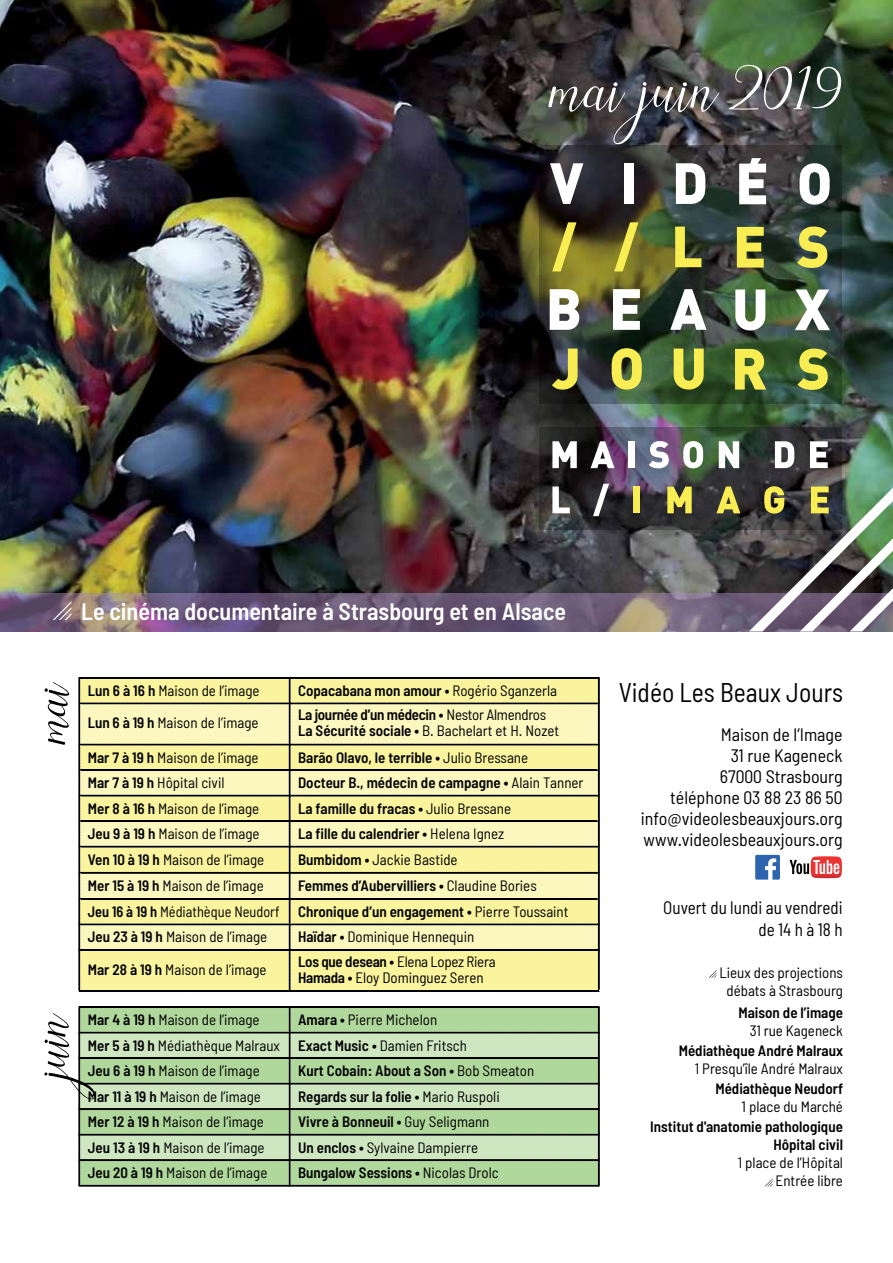
<style>
.page{position:relative;width:893px;height:1263px;background:#fff}
.page>*{position:absolute;margin:0;border:0;box-sizing:border-box;transform-origin:0 0}
.t1{font:73.05px "Austina";color:#fff}
.t2{font:60px "Austina";color:#000}
.t3{font:semi-condensed 27px "Barlow";color:#000;scale:.95 1}
.t4{font:600 semi-condensed 23.85px "Barlow";color:#fff}
.t5{font:semi-condensed 18px/21px "Barlow";color:#000;text-align:right}
.t6{font:semi-condensed 18px/21.6px "Barlow";color:#000;text-align:right;scale:.95 1}
.t7{font:semi-condensed 15px/25.5px "Barlow";color:#000}
.t8{font:600 semi-condensed 15px/25.7px "Barlow";color:#000}
.t9{font:600 semi-condensed 15px/15.8px "Barlow";letter-spacing:-.02em;color:#000}
.s1{font-weight:600}
.s2{font-weight:700}
.s3{font-weight:400}
</style>
<div class="page">
<svg style="left:78px;top:677px;width:522px;height:315px;background:#e6e19f"></svg>
<svg style="left:78px;top:1006px;width:522px;height:181px;background:#acca9c"></svg>
<svg style="left:755px;top:855px;width:25px;height:25px"></svg>
<svg style="left:789px;top:856px;width:50px;height:22px"></svg>
<svg style="left:709px;top:970px;width:8px;height:8px"></svg>
<svg style="left:765px;top:1178px;width:8px;height:8px"></svg>
<img style="left:0;top:0;width:893px;height:593px">
<svg style="left:539px;top:427px;width:303px;height:103px;background:#39393d"></svg>
<img style="left:539px;top:145px;width:303px;height:259px">
<svg style="left:552px;top:441px;width:25px;height:27px"></svg>
<svg style="left:591px;top:441px;width:23px;height:27px"></svg>
<div style="left:628px;top:441px;width:7px;height:27px;background:#fff"></div>
<svg style="left:649px;top:441px;width:20px;height:27px"></svg>
<svg style="left:683px;top:441px;width:20px;height:27px"></svg>
<svg style="left:719px;top:441px;width:20px;height:27px"></svg>
<svg style="left:775px;top:441px;width:20px;height:27px"></svg>
<svg style="left:810px;top:441px;width:18px;height:27px"></svg>
<svg style="left:552px;top:486px;width:18px;height:27px"></svg>
<svg style="left:593px;top:484px;width:16px;height:32px"></svg>
<svg style="left:550px;top:163px;width:33px;height:41px"></svg>
<div style="left:624px;top:163px;width:9px;height:41px;background:#fff"></div>
<svg style="left:676px;top:163px;width:30px;height:41px"></svg>
<svg style="left:739px;top:158px;width:27px;height:46px"></svg>
<svg style="left:799px;top:163px;width:31px;height:42px"></svg>
<svg style="left:550px;top:289px;width:29px;height:41px"></svg>
<svg style="left:613px;top:289px;width:27px;height:41px"></svg>
<svg style="left:670px;top:289px;width:36px;height:41px"></svg>
<svg style="left:735px;top:289px;width:30px;height:41px"></svg>
<svg style="left:795px;top:289px;width:35px;height:41px"></svg>
<div style="left:634px;top:486px;width:6px;height:27px;background:#f8ee53"></div>
<svg style="left:667px;top:486px;width:25px;height:27px"></svg>
<svg style="left:716px;top:486px;width:24px;height:27px"></svg>
<svg style="left:552px;top:349px;width:26px;height:41px"></svg>
<svg style="left:611px;top:348px;width:31px;height:42px"></svg>
<svg style="left:552px;top:222px;width:24px;height:49px"></svg>
<svg style="left:614px;top:222px;width:24px;height:49px"></svg>
<svg style="left:675px;top:227px;width:26px;height:40px"></svg>
<svg style="left:737px;top:227px;width:27px;height:41px"></svg>
<svg style="left:797px;top:227px;width:30px;height:41px"></svg>
<svg style="left:674px;top:349px;width:30px;height:41px"></svg>
<svg style="left:735px;top:349px;width:31px;height:41px"></svg>
<svg style="left:797px;top:349px;width:31px;height:41px"></svg>
<svg style="left:0;top:593px;width:749px;height:38px;background:#736179"></svg>
<svg style="left:749px;top:486px;width:144px;height:145px"></svg>
<h1 class="t1" style="left:552px;top:42px;width:291px">mai juin 2019</h1>
<h3 class="t4" style="left:48px;top:596px;width:520px">□ Le cinéma documentaire à Strasbourg et en Alsace</h3>
<h2 class="t2" style="left:11px;top:742px;width:65px;rotate:-90deg">mai</h2>
<p class="t7" style="left:88px;top:677px;width:173px"><span class="s1">Lun 6 à 16 h</span> Maison de l’image</p>
<p class="t8" style="left:298px;top:677px;width:260px">Copacabana mon amour <span class="s2">•</span> <span class="s3">Rogério Sganzerla</span></p>
<p class="t7" style="left:88px;top:710px;width:172px"><span class="s1">Lun 6 à 19 h</span> Maison de l’image</p>
<p class="t9" style="left:298px;top:707px;width:262px">La journée d’un médecin <span class="s2">•</span> <span class="s3">Nestor Almendros<br></span>La Sécurité sociale <span class="s2">•</span> <span class="s3">B. Bachelart et H. Nozet</span></p>
<p class="t7" style="left:88px;top:744px;width:172px"><span class="s1">Mar 7 à 19 h</span> Maison de l’image</p>
<p class="t8" style="left:298px;top:744px;width:232px">Barão Olavo, le terrible <span class="s2">•</span> <span class="s3">Julio Bressane</span></p>
<p class="t7" style="left:88px;top:769px;width:138px"><span class="s1">Mar 7 à 19 h</span> Hôpital civil</p>
<p class="t8" style="left:298px;top:769px;width:287px">Docteur B., médecin de campagne <span class="s2">•</span> <span class="s3">Alain Tanner</span></p>
<p class="t7" style="left:88px;top:795px;width:173px"><span class="s1">Mer 8 à 16 h</span> Maison de l’image</p>
<p class="t8" style="left:298px;top:795px;width:215px">La famille du fracas <span class="s2">•</span> <span class="s3">Julio Bressane</span></p>
<p class="t7" style="left:88px;top:821px;width:173px"><span class="s1">Jeu 9 à 19 h</span> Maison de l’image</p>
<p class="t8" style="left:298px;top:820px;width:208px">La fille du calendrier <span class="s2">•</span> <span class="s3">Helena Ignez</span></p>
<p class="t7" style="left:88px;top:846px;width:178px"><span class="s1">Ven 10 à 19 h</span> Maison de l’image</p>
<p class="t7" style="left:298px;top:846px;width:161px"><span class="s1">Bumbidom</span> <span class="s2">•</span> Jackie Bastide</p>
<p class="t7" style="left:88px;top:872px;width:177px"><span class="s1">Mer 15 à 19 h</span> Maison de l’image</p>
<p class="t8" style="left:88px;top:872px;width:482px;text-indent:210px">Femmes d’Aubervilliers <span class="s2">•</span> <span class="s3">Claudine Bories<br></span>Jeu 16 à 19 h <span class="s3">Médiathèque Neudorf</span> Chronique d’un engagement <span class="s2">•</span> <span class="s3">Pierre Toussaint<br></span>Jeu 23 à 19 h <span class="s3">Maison de l’image</span></p>
<p class="t7" style="left:298px;top:924px;width:178px"><span class="s1">Haïdar</span> <span class="s2">•</span> Dominique Hennequin</p>
<p class="t7" style="left:88px;top:956px;width:180px"><span class="s1">Mar 28 à 19 h</span> Maison de l’image</p>
<p class="t7" style="left:298px;top:953px;width:199px;line-height:15.8px"><span class="s1">Los que desean</span> <span class="s2">•</span> Elena Lopez Riera<br><span class="s1">Hamada</span> <span class="s2">•</span> Eloy Dominguez Seren</p>
<p class="t7" style="left:88px;top:1006px;width:173px"><span class="s1">Mar 4 à 19 h</span> Maison de l’image</p>
<h2 class="t2" style="left:11px;top:1076px;width:67px;rotate:-90deg">juin</h2>
<p class="t7" style="left:88px;top:1006px;width:381px;text-indent:210px"><span class="s1">Amara</span> <span class="s2">•</span> Pierre Michelon<br><span class="s1">Mer 5 à 19 h</span> Médiathèque Malraux <span class="s1">Exact Music</span> <span class="s2">•</span> Damien Fritsch<br><span class="s1">Jeu 6 à 19 h</span> Maison de l’image</p>
<p class="t8" style="left:298px;top:1057px;width:238px">Kurt Cobain: About a Son <span class="s2">•</span> <span class="s3">Bob Smeaton</span></p>
<p class="t7" style="left:88px;top:1083px;width:175px"><span class="s1">Mar 11 à 19 h</span> Maison de l’image</p>
<p class="t8" style="left:298px;top:1083px;width:203px">Regards sur la folie <span class="s2">•</span> <span class="s3">Mario Ruspoli</span></p>
<p class="t7" style="left:88px;top:1109px;width:178px"><span class="s1">Mer 12 à 19 h</span> Maison de l’image</p>
<p class="t8" style="left:298px;top:1108px;width:193px">Vivre à Bonneuil <span class="s2">•</span> <span class="s3">Guy Seligmann</span></p>
<p class="t7" style="left:88px;top:1134px;width:178px"><span class="s1">Jeu 13 à 19 h</span> Maison de l’image</p>
<p class="t7" style="left:298px;top:1134px;width:181px"><span class="s1">Un enclos</span> <span class="s2">•</span> Sylvaine Dampierre</p>
<p class="t7" style="left:88px;top:1160px;width:181px"><span class="s1">Jeu 20 à 19 h</span> Maison de l’image</p>
<p class="t8" style="left:298px;top:1159px;width:202px">Bungalow Sessions <span class="s2">•</span> <span class="s3">Nicolas Drolc</span></p>
<h3 class="t3" style="left:619px;top:675px;width:238px">Vidéo Les Beaux Jours</h3>
<p class="t5" style="left:641px;top:723px;width:203px">Maison de l’Image<br>31 rue Kageneck<br>67000 Strasbourg<br>téléphone 03 88 23 86 50 info@videolesbeauxjours.org www.videolesbeauxjours.org</p>
<p class="t6" style="left:663px;top:896px;width:190px">Ouvert du lundi au vendredi de 14 h à 18 h</p>
<p class="t7" style="left:720px;top:963px;width:125px;line-height:18px;text-align:center">Lieux des projections débats à Strasbourg</p>
<p class="t8" style="left:738px;top:999px;width:106px">Maison de l’image</p>
<p class="t7" style="left:750px;top:1017px;width:95px">31 rue Kageneck</p>
<p class="t8" style="left:679px;top:1037px;width:166px">Médiathèque André Malraux</p>
<p class="t7" style="left:695px;top:1056px;width:150px">1 Presqu’île André Malraux</p>
<p class="t8" style="left:715px;top:1076px;width:129px">Médiathèque Neudorf</p>
<p class="t7" style="left:742px;top:1094px;width:103px">1 place du Marché</p>
<p class="t8" style="left:650px;top:1118px;width:194px;line-height:18px;text-align:right">Institut d'anatomie pathologique<br>Hôpital civil</p>
<p class="t7" style="left:738px;top:1154px;width:107px;line-height:18px;text-align:right">1 place de l’Hôpital<br>Entrée libre</p>
</div>
